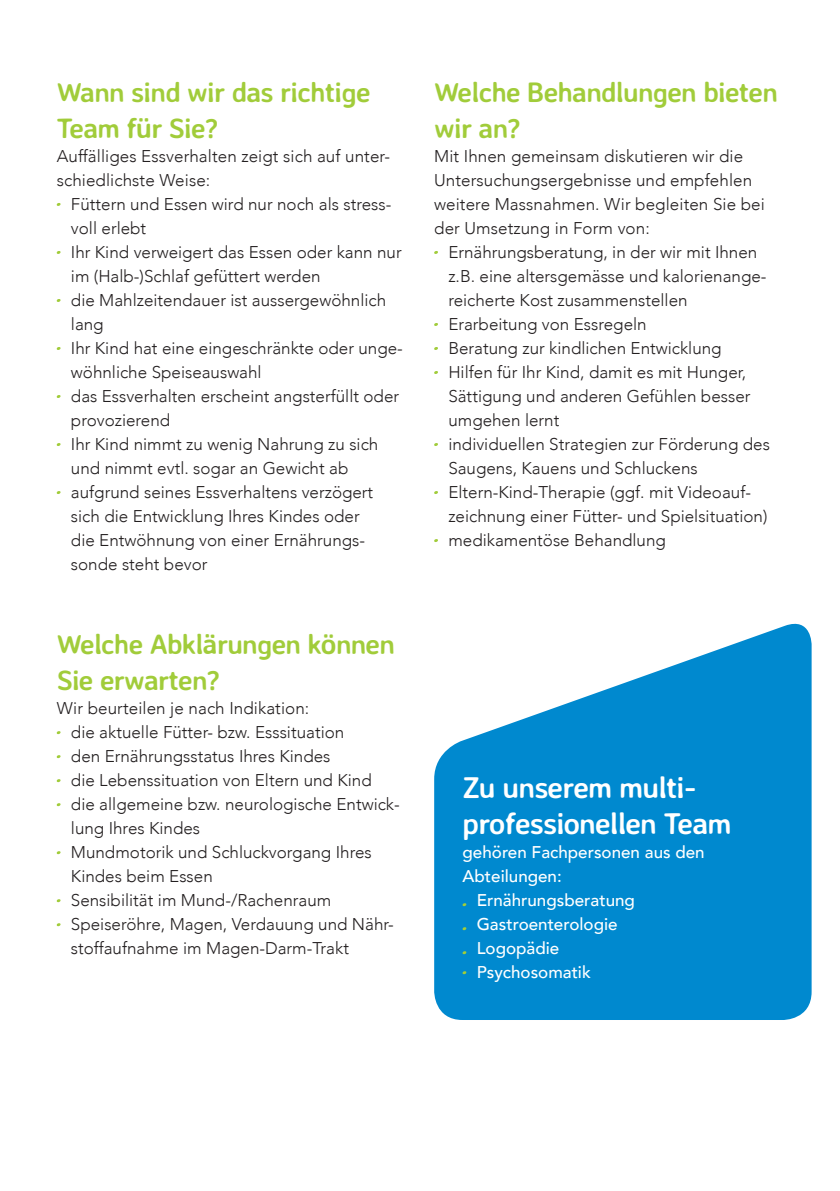
<style>
.page{position:relative;width:840px;height:1191px;background:#fff}
.page>*{position:absolute;margin:0;border:0;box-sizing:border-box;transform-origin:0 0}
.t1{font:700 30px/36px "Averia Sans Libre";letter-spacing:-.03em;color:#fff}
.t2{font:700 28px/36px "Averia Sans Libre";letter-spacing:-.03em;color:#a1cc3a}
.t3{font:300 17px/24px "Avenir";color:#231f20}
.t4{font:500 17px "Avenir";color:#fff}
</style>
<div class="page">
<svg style="left:434px;top:623px;width:377px;height:397px;fill:#0089cf"></svg>
<svg style="left:462px;top:903px;width:4px;height:3px"></svg>
<svg style="left:462px;top:927px;width:4px;height:3px"></svg>
<svg style="left:462px;top:951px;width:4px;height:3px"></svg>
<svg style="left:462px;top:971px;width:4px;height:3px"></svg>
<h2 class="t2" style="left:57px;top:73px;width:315px">Wann sind wir das richtige<br>Team für Sie?</h2>
<p class="t3" style="left:57px;top:144px;width:334px">Auffälliges Essverhalten zeigt sich auf unter&shy;schiedlichste Weise:</p>
<p class="t3" style="left:71px;top:192px;width:333px">Füttern und Essen wird nur noch als stress&shy;voll erlebt<br>Ihr Kind verweigert das Essen oder kann nur im (Halb-)Schlaf gefüttert werden<br>die Mahlzeitendauer ist aussergewöhnlich lang<br>Ihr Kind hat eine eingeschränkte oder unge&shy;wöhnliche Speiseauswahl<br>das Essverhalten erscheint angsterfüllt oder provozierend<br>Ihr Kind nimmt zu wenig Nahrung zu sich und nimmt evtl. sogar an Gewicht ab aufgrund seines Essverhaltens verzögert sich die Entwicklung Ihres Kindes oder<br>die Entwöhnung von einer Ernährungs&shy;sonde steht bevor</p>
<h2 class="t2" style="left:57px;top:625px;width:339px">Welche Abklärungen können<br>Sie erwarten?</h2>
<p class="t3" style="left:71px;top:696px;width:330px;text-indent:-14px">Wir beurteilen je nach Indikation:<br>die aktuelle Fütter- bzw. Esssituation<br>den Ernährungsstatus Ihres Kindes<br>die Lebenssituation von Eltern und Kind die allgemeine bzw. neurologische Entwick&shy;lung Ihres Kindes<br>Mundmotorik und Schluckvorgang Ihres Kindes beim Essen<br>Sensibilität im Mund-/Rachenraum Speiseröhre, Magen, Verdauung und Nähr&shy;stoffaufnahme im Magen-Darm-Trakt</p>
<h2 class="t2" style="left:434px;top:73px;width:345px">Welche Behandlungen bieten wir an?</h2>
<p class="t3" style="left:434px;top:144px;width:332px">Mit Ihnen gemeinsam diskutieren wir die Untersuchungsergebnisse und empfehlen weitere Massnahmen. Wir begleiten Sie bei der Umsetzung in Form von:</p>
<p class="t3" style="left:448px;top:240px;width:323px">Ernährungsberatung, in der wir mit Ihnen z.B. eine altersgemässe und kalorienange&shy;reicherte Kost zusammenstellen Erarbeitung von Essregeln<br>Beratung zur kindlichen Entwicklung Hilfen für Ihr Kind, damit es mit Hunger, Sättigung und anderen Gefühlen besser umgehen lernt<br>individuellen Strategien zur Förderung des Saugens, Kauens und Schluckens Eltern-Kind-Therapie (ggf. mit Videoauf&shy;zeichnung einer Fütter- und Spielsituation) medikamentöse Behandlung</p>
<h1 class="t1" style="left:462px;top:769px;width:270px">Zu unserem multi&shy;professionellen Team</h1>
<p class="t4" style="left:462px;top:837px;width:243px">gehören Fachpersonen aus den</p>
<p class="t4" style="left:462px;top:861px;width:101px">Abteilungen:</p>
<p class="t4" style="left:476px;top:885px;width:160px">Ernährungsberatung</p>
<p class="t4" style="left:476px;top:909px;width:142px">Gastroenterologie</p>
<p class="t4" style="left:476px;top:933px;width:84px">Logopädie</p>
<p class="t4" style="left:476px;top:957px;width:116px">Psychosomatik</p>
</div>
